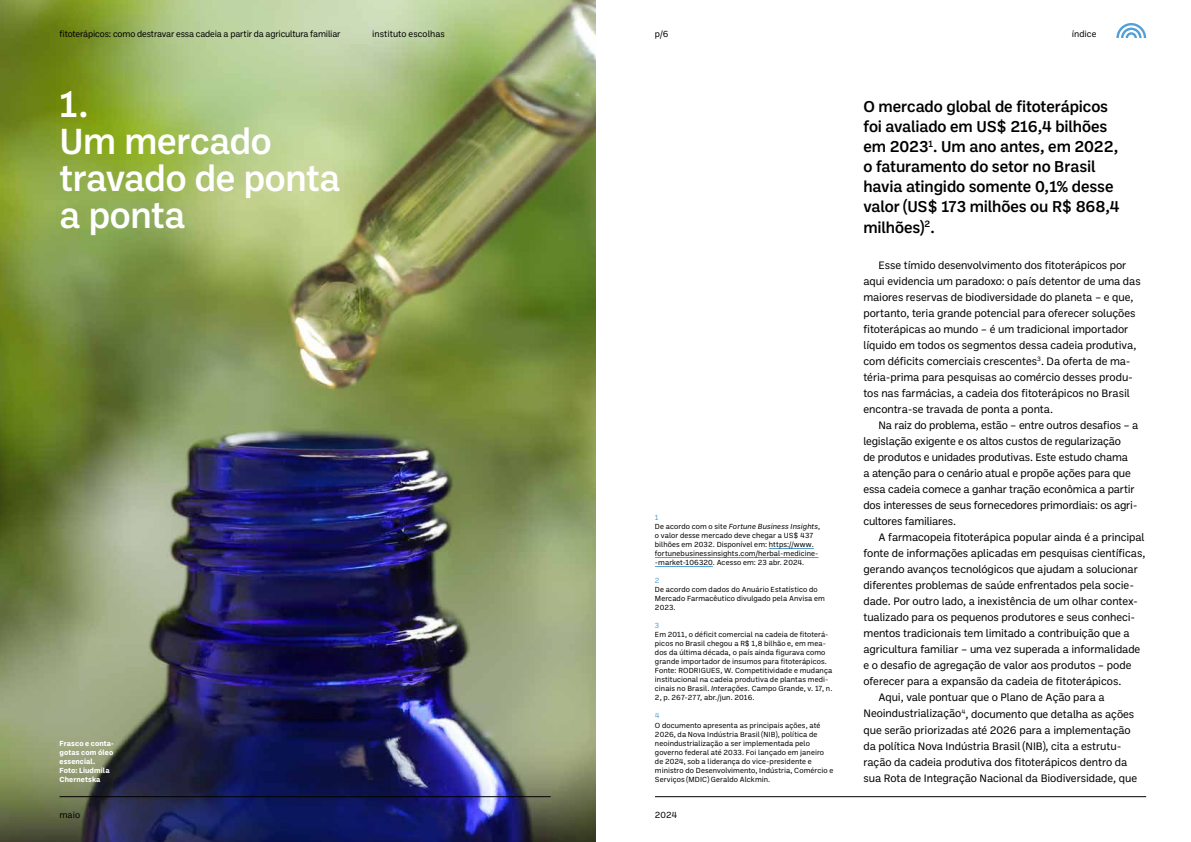
<style>
.page{position:relative;width:1191px;height:842px;background:#fff}
.page>*{position:absolute;margin:0;border:0;box-sizing:border-box;transform-origin:0 0}
.t1{font:500 37px/37px "Ballinger";letter-spacing:-.015em;color:#fff}
.t2{font:500 16px/20px "Ballinger";letter-spacing:-.01em;color:#000}
.t3{font:11px/16px "Ballinger";letter-spacing:-.01em;color:#000}
.t4{font:9px "Ballinger";letter-spacing:-.015em;color:#000}
.t5{font:9px "Ballinger";letter-spacing:.005em;color:#000}
.t6{font:7.5px/9px "Ballinger";letter-spacing:.01em;color:#000}
.t7{font:700 7.5px/9px "Ballinger";letter-spacing:.015em;color:#fff}
.t8{font:7.5px "Ballinger";color:#519fd7}
.s1{color:#519fd7}
.s2{font-style:italic}
</style>
<div class="page">
<img style="left:0;top:0;width:595px;height:842px">
<hr style="left:60px;top:796px;width:491px;height:1px;background:#000">
<hr style="left:655px;top:796px;width:491px;height:1px;background:#000">
<svg style="left:1116px;top:23px;width:30px;height:15px"></svg>
<hr style="left:769px;top:548px;width:44px;height:1px;background:#519fd7">
<hr style="left:655px;top:557px;width:163px;height:1px;background:#519fd7">
<hr style="left:655px;top:566px;width:58px;height:1px;background:#519fd7">
<p class="t4" style="left:60px;top:27px;width:282px">fitoterápicos: como destravar essa cadeia a partir da agricultura familiar</p>
<p class="t5" style="left:372px;top:27px;width:74px">instituto escolhas</p>
<p class="t4" style="left:655px;top:27px;width:15px">p/6</p>
<p class="t4" style="left:1071px;top:27px;width:26px">índice</p>
<h1 class="t1" style="left:60px;top:84px;width:282px">1.<br>Um mercado travado de ponta a ponta</h1>
<h2 class="t2" style="left:863px;top:96px;width:258px">O mercado global de fitoterápicos foi avaliado em US$ 216,4 bilhões em 2023<sup>1</sup>. Um ano antes, em 2022, o faturamento do setor no Brasil havia atingido somente 0,1% desse valor (US$ 173 milhões ou R$ 868,4 milhões)<sup>2</sup>.</h2>
<p class="t3" style="left:863px;top:256px;width:279px;text-indent:15px">Esse tímido desenvolvimento dos fitoterápicos por aqui evidencia um paradoxo: o país detentor de uma das maiores reservas de biodiversidade do planeta – e que, portanto, teria grande potencial para oferecer soluções fitoterápicas ao mundo – é um tradicional importador líquido em todos os segmentos dessa cadeia produtiva, com déficits comerciais crescentes<sup>3</sup>. Da oferta de ma&shy;téria-prima para pesquisas ao comércio desses produ&shy;tos nas farmácias, a cadeia dos fitoterápicos no Brasil encontra-se travada de ponta a ponta.</p>
<p class="t3" style="left:863px;top:417px;width:276px;text-indent:15px">Na raiz do problema, estão – entre outros desafios – a legislação exigente e os altos custos de regularização<br>de produtos e unidades produtivas. Este estudo chama<br>a atenção para o cenário atual e propõe ações para que essa cadeia comece a ganhar tração econômica a partir dos interesses de seus fornecedores primordiais: os agri&shy;cultores familiares.</p>
<p class="t3" style="left:878px;top:529px;width:267px">A farmacopeia fitoterápica popular ainda é a principal</p>
<p class="t3" style="left:863px;top:545px;width:283px">fonte de informações aplicadas em pesquisas científicas,</p>
<p class="t3" style="left:863px;top:561px;width:276px">gerando avanços tecnológicos que ajudam a solucionar</p>
<p class="t3" style="left:863px;top:577px;width:272px">diferentes problemas de saúde enfrentados pela socie-</p>
<p class="t3" style="left:863px;top:593px;width:276px">dade. Por outro lado, a inexistência de um olhar contex-</p>
<p class="t3" style="left:863px;top:609px;width:273px">tualizado para os pequenos produtores e seus conheci-</p>
<p class="t3" style="left:863px;top:625px;width:268px">mentos tradicionais tem limitado a contribuição que a</p>
<p class="t3" style="left:863px;top:641px;width:278px">agricultura familiar – uma vez superada a informalidade</p>
<p class="t3" style="left:863px;top:657px;width:269px">e o desafio de agregação de valor aos produtos – pode</p>
<p class="t3" style="left:863px;top:673px;width:259px">oferecer para a expansão da cadeia de fitoterápicos.</p>
<p class="t3" style="left:878px;top:689px;width:228px">Aqui, vale pontuar que o Plano de Ação para a</p>
<p class="t3" style="left:863px;top:705px;width:272px">Neoindustrialização<sup>4</sup>, documento que detalha as ações</p>
<p class="t3" style="left:863px;top:721px;width:269px">que serão priorizadas até 2026 para a implementação</p>
<p class="t3" style="left:863px;top:737px;width:259px">da política Nova Indústria Brasil (NIB), cita a estrutu-</p>
<p class="t3" style="left:863px;top:753px;width:265px">ração da cadeia produtiva dos fitoterápicos dentro da</p>
<p class="t3" style="left:863px;top:769px;width:275px">sua Rota de Integração Nacional da Biodiversidade, que</p>
<p class="t6" style="left:655px;top:513px;width:167px"><span class="s1">1<br></span>De acordo com o site <span class="s2">Fortune Business Insights</span>, o valor desse mercado deve chegar a US$ 437 bilhões em 2032. Disponível em: https://www. fortunebusinessinsights.com/herbal-medicine--market-106320. Acesso em: 23 abr. 2024.</p>
<p class="t8" style="left:655px;top:576px;width:6px">2</p>
<p class="t6" style="left:655px;top:585px;width:171px">De acordo com dados do Anuário Estatístico do<br>Mercado Farmacêutico divulgado pela Anvisa em<br>2023.</p>
<p class="t8" style="left:655px;top:621px;width:6px">3</p>
<p class="t6" style="left:655px;top:630px;width:179px">Em 2011, o déficit comercial na cadeia de fitoterá&shy;picos no Brasil chegou a R$ 1,8 bilhão e, em mea&shy;dos da última década, o país ainda figurava como grande importador de insumos para fitoterápicos.<br>Fonte: RODRIGUES, W. Competitividade e mudança institucional na cadeia produtiva de plantas medi&shy;cinais no Brasil. <span class="s2">Interações</span>. Campo Grande, v. 17, n.<br>2, p. 267-277, abr./jun. 2016.</p>
<p class="t8" style="left:655px;top:711px;width:6px">4</p>
<p class="t6" style="left:655px;top:720px;width:180px">O documento apresenta as principais ações, até 2026, da Nova Indústria Brasil (NIB), política de neoindustrialização a ser implementada pelo governo federal até 2033. Foi lançado em janeiro de 2024, sob a liderança do vice-presidente e ministro do Desenvolvimento, Indústria, Comércio e Serviços (MDIC) Geraldo Alckmin.</p>
<p class="t7" style="left:60px;top:738px;width:56px">Frasco e conta&shy;gotas com óleo essencial.<br>Foto: Liudmila<br>Chernetska</p>
<p class="t4" style="left:60px;top:809px;width:22px">maio</p>
<p class="t4" style="left:655px;top:809px;width:24px">2024</p>
</div>
